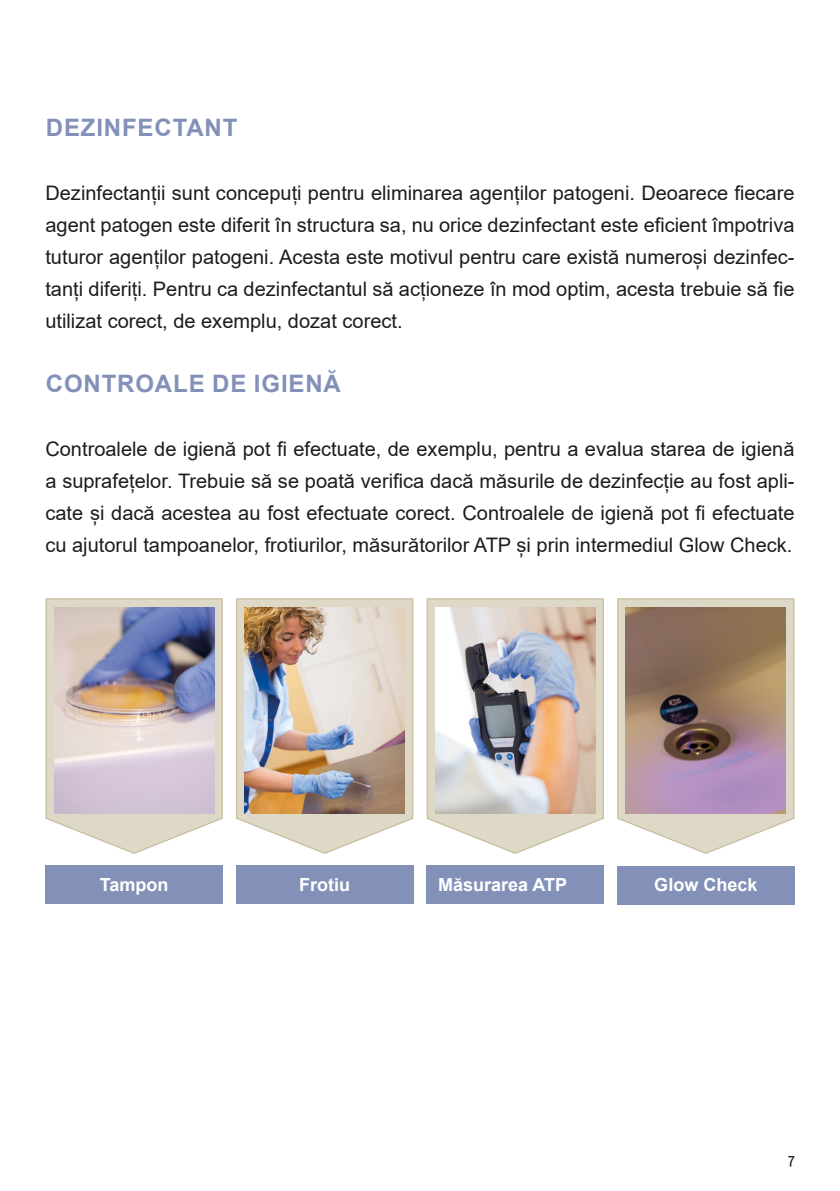
<style>
.page{position:relative;width:840px;height:1191px;background:#fff}
.page>*{position:absolute;margin:0;border:0;box-sizing:border-box;transform-origin:0 0}
.Kapitel_Subhead{font:700 24px "Arial";letter-spacing:.035em;color:#8391b9}
.Fließtext{font:20px/32px "Arial";color:#1d1d1b;text-align:justify}
.Aufzählungen{font:700 18px "Arial";color:#fff}
.t1{font:16px "Fago OT";color:#1d1d1b}
</style>
<div class="page">
<div style="left:45px;top:865px;width:178px;height:39px;background:#8391b9"></div>
<svg style="left:45px;top:598px;width:178px;height:256px"></svg>
<img style="left:54px;top:607px;width:160px;height:206px">
<div style="left:236px;top:865px;width:177px;height:39px;background:#8391b9"></div>
<svg style="left:236px;top:598px;width:178px;height:256px"></svg>
<img style="left:244px;top:607px;width:160px;height:206px">
<div style="left:426px;top:865px;width:177px;height:39px;background:#8391b9"></div>
<svg style="left:426px;top:598px;width:178px;height:256px"></svg>
<img style="left:435px;top:607px;width:160px;height:206px">
<div style="left:616px;top:865px;width:178px;height:39px;background:#8391b9"></div>
<svg style="left:617px;top:598px;width:178px;height:256px"></svg>
<img style="left:625px;top:607px;width:160px;height:206px">
<p class="Kapitel_Subhead" style="left:46px;top:111px;width:193px">DEZINFECTANT</p>
<p class="Fließtext" style="left:45px;top:177px;width:750px">Dezinfectanții sunt concepuți pentru eliminarea agenților patogeni. Deoarece fiecare agent patogen este diferit în structura sa, nu orice dezinfectant este eficient împotriva tuturor agenților patogeni. Acesta este motivul pentru care există numeroși dezinfec&shy;tanți diferiți. Pentru ca dezinfectantul să acționeze în mod optim, acesta trebuie să fie utilizat corect, de exemplu, dozat corect.</p>
<p class="Kapitel_Subhead" style="left:46px;top:367px;width:296px">CONTROALE DE IGIENĂ</p>
<p class="Fließtext" style="left:45px;top:433px;width:750px">Controalele de igienă pot fi efectuate, de exemplu, pentru a evalua starea de igienă a suprafețelor. Trebuie să se poată verifica dacă măsurile de dezinfecție au fost apli&shy;cate și dacă acestea au fost efectuate corect. Controalele de igienă pot fi efectuate cu ajutorul tampoanelor, frotiurilor, măsurătorilor ATP și prin intermediul Glow Check.</p>
<p class="Aufzählungen" style="left:100px;top:872px;width:70px">Tampon</p>
<p class="Aufzählungen" style="left:299px;top:871px;width:52px">Frotiu</p>
<p class="Aufzählungen" style="left:438px;top:871px;width:131px">Măsurarea ATP</p>
<p class="Aufzählungen" style="left:654px;top:871px;width:105px">Glow Check</p>
<p class="t1" style="left:787px;top:1150px;width:8px">7</p>
</div>
